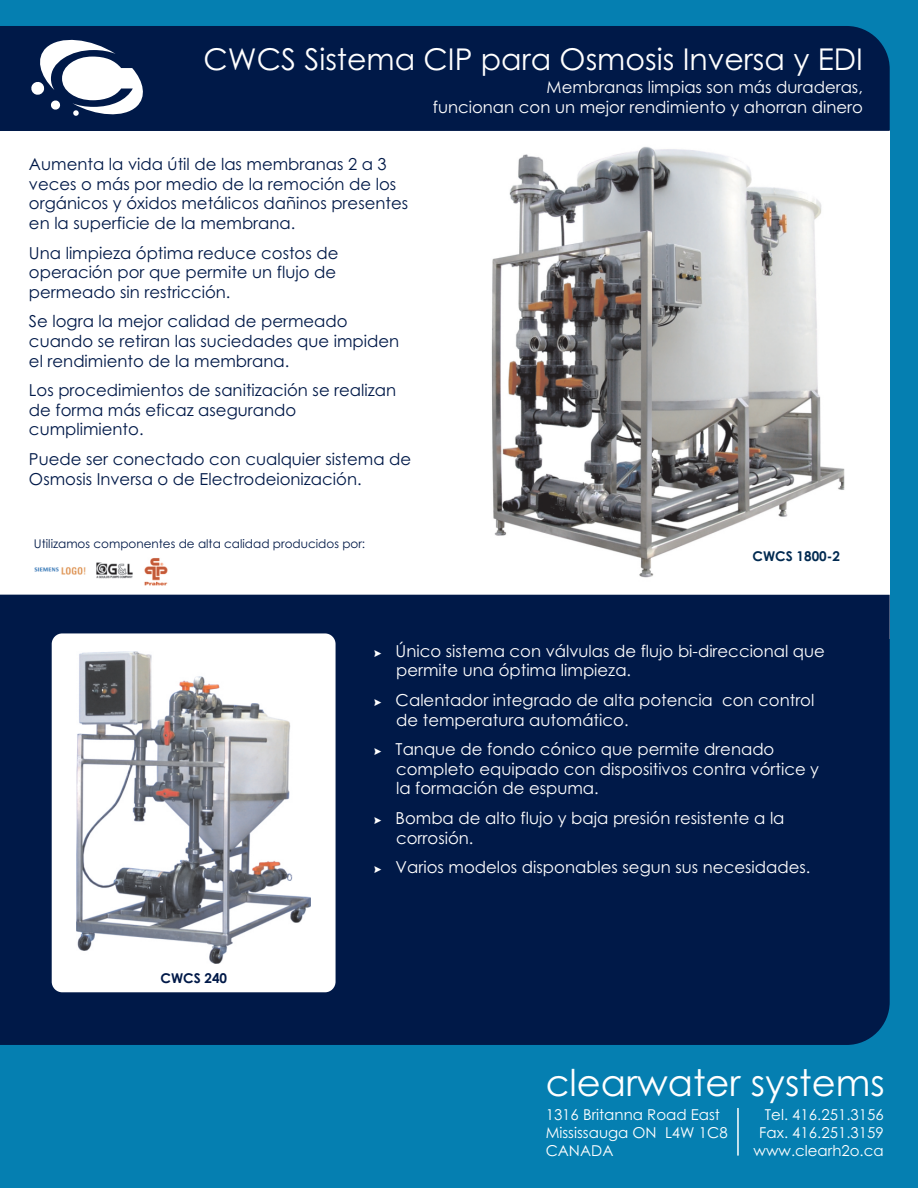
<style>
.page{position:relative;width:918px;height:1188px;background:#057fb1}
.page>*{position:absolute;margin:0;border:0;box-sizing:border-box;transform-origin:0 0}
.t1{font:36.9px "Century Gothic";color:#fff}
.t2{font:30px "Century Gothic";color:#fff}
.t3{font:16.5px/19.6px "Century Gothic";color:#001948}
.t4{font:16.5px/19.6px "Century Gothic";color:#fff}
.t5{font:15px/17.9px "Century Gothic";color:#fff;text-align:right}
.t6{font:700 13.5px "Century Gothic";color:#002a51}
.t7{font:700 13.5px "Century Gothic";color:#001948}
.t8{font:12px "Century Gothic";color:#001948}
</style>
<div class="page">
<div style="left:0;top:131px;width:890px;height:508px;background:#fff"></div>
<div style="left:0;top:595px;width:890px;height:450px;background:#001948"></div>
<div style="left:0;top:26px;width:890px;height:105px;background:#001948"></div>
<div style="left:52px;top:633px;width:284px;height:359px;background:#fff;border-radius:11px"></div>
<hr style="left:737px;top:1108px;width:2px;height:48px;background:#fff">
<img style="left:76px;top:652px;width:235px;height:311px">
<img style="left:491px;top:146px;width:354px;height:432px">
<svg style="left:30px;top:35px;width:117px;height:83px;background:#728099"></svg>
<img style="left:96px;top:562px;width:37px;height:17px">
<img style="left:35px;top:567px;width:23px;height:5px">
<img style="left:61px;top:567px;width:25px;height:8px">
<img style="left:144px;top:558px;width:24px;height:27px">
<svg style="left:375px;top:650px;width:6px;height:7px"></svg>
<svg style="left:375px;top:699px;width:6px;height:7px"></svg>
<svg style="left:375px;top:748px;width:6px;height:7px"></svg>
<svg style="left:375px;top:817px;width:6px;height:7px"></svg>
<svg style="left:375px;top:866px;width:6px;height:7px"></svg>
<h2 class="t2" style="left:204px;top:48px;width:661px">CWCS Sistema CIP para Osmosis Inversa y EDI</h2>
<p class="t3" style="left:29px;top:156px;width:381px">Aumenta la vida útil de las membranas 2 a 3 veces o más por medio de la remoción de los orgánicos y óxidos metálicos dañinos presentes en la superficie de la membrana.</p>
<p class="t3" style="left:29px;top:244px;width:311px">Una limpieza óptima reduce costos de operación por que permite un flujo de permeado sin restricción.</p>
<p class="t3" style="left:29px;top:313px;width:372px">Se logra la mejor calidad de permeado cuando se retiran las suciedades que impiden el rendimiento de la membrana.</p>
<p class="t3" style="left:29px;top:382px;width:369px">Los procedimientos de sanitización se realizan de forma más eficaz asegurando cumplimiento.</p>
<p class="t3" style="left:29px;top:451px;width:384px">Puede ser conectado con cualquier sistema de<br>Osmosis Inversa o de Electrodeionización.</p>
<p class="t8" style="left:34px;top:539px;width:333px">Utilizamos componentes de alta calidad producidos por:</p>
<p class="t4" style="left:433px;top:79px;width:432px;text-align:right">Membranas limpias son más duraderas,<br>funcionan con un mejor rendimiento y ahorran dinero</p>
<p class="t6" style="left:753px;top:551px;width:89px">CWCS 1800-2</p>
<p class="t4" style="left:396px;top:643px;width:431px">Único sistema con válvulas de flujo bi-direccional que</p>
<p class="t7" style="left:160px;top:973px;width:68px">CWCS 240</p>
<p class="t4" style="left:396px;top:657px;width:420px;line-height:29.5px">permite una óptima limpieza.<br>Calentador integrado de alta potencia con control</p>
<p class="t4" style="left:396px;top:706px;width:380px;line-height:29.5px">de temperatura automático.<br>Tanque de fondo cónico que permite drenado</p>
<p class="t4" style="left:396px;top:760px;width:424px">completo equipado con dispositivos contra vórtice y la formación de espuma.</p>
<p class="t4" style="left:396px;top:810px;width:390px">Bomba de alto flujo y baja presión resistente a la corrosión.</p>
<p class="t4" style="left:396px;top:859px;width:416px">Varios modelos disponables segun sus necesidades.</p>
<h1 class="t1" style="left:546px;top:1068px;width:341px">clearwater systems</h1>
<p class="t5" style="left:546px;top:1107px;width:183px;text-align:left">1316 Britanna Road East<br>Mississauga ON L4W 1C8<br>CANADA</p>
<p class="t5" style="left:754px;top:1107px;width:132px">Tel. 416.251.3156<br>Fax. 416.251.3159 www.clearh2o.ca</p>
</div>
